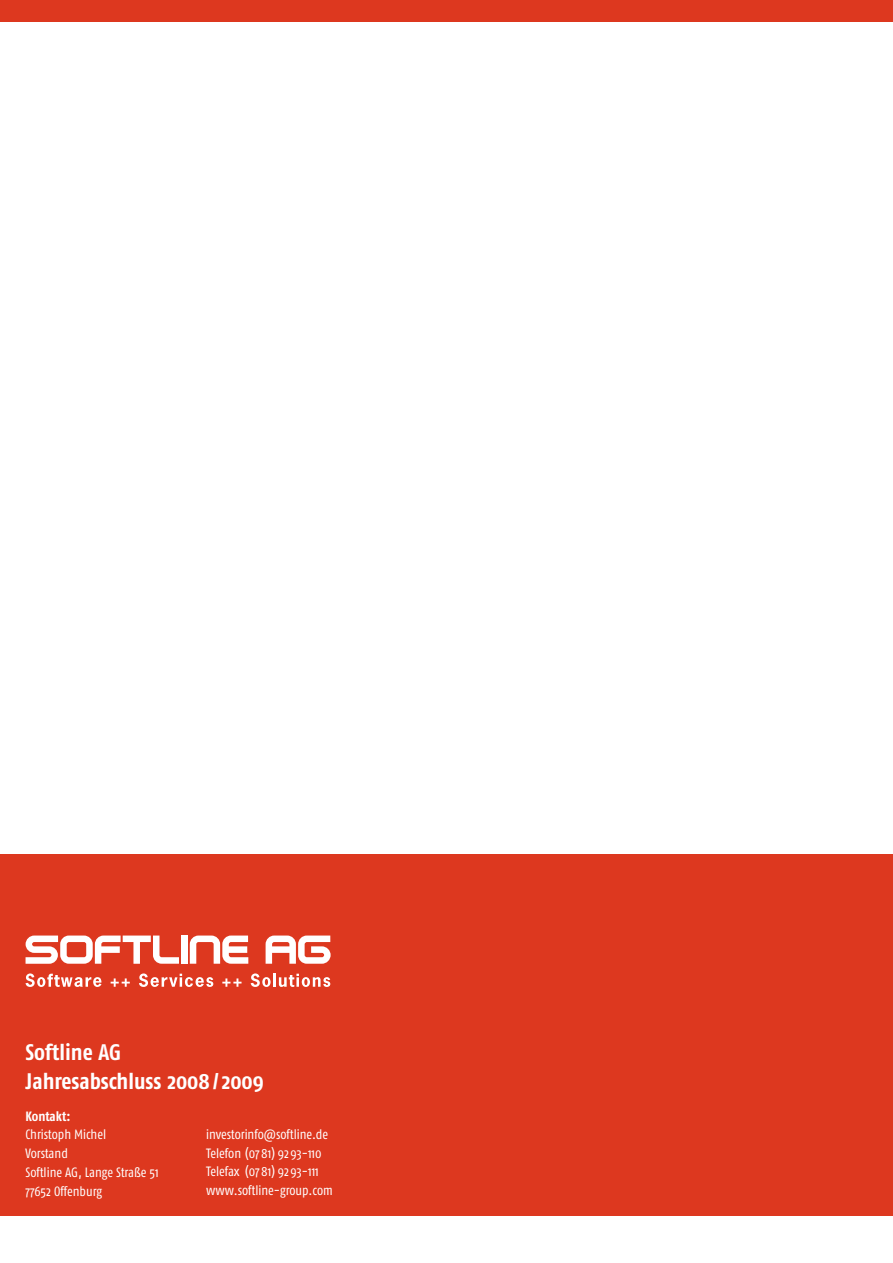
<style>
.page{position:relative;width:893px;height:1263px;background:#fff}
.page>*{position:absolute;margin:0;border:0;box-sizing:border-box;transform-origin:0 0}
.t1{font:700 22.5px/28.5px "Fago Co";color:#fff}
.t2{font:13.5px/18.8px "Fago Co";color:#fff}
.t3{font:700 13.5px "Fago Co";letter-spacing:-.005em;color:#fff}
</style>
<div class="page">
<div style="left:0;top:855px;width:893px;height:361px;background:#dd381f"></div>
<svg style="left:26px;top:973px;width:75px;height:14px"></svg>
<svg style="left:111px;top:978px;width:19px;height:9px"></svg>
<svg style="left:139px;top:973px;width:74px;height:14px"></svg>
<svg style="left:222px;top:978px;width:20px;height:9px"></svg>
<svg style="left:251px;top:973px;width:79px;height:14px"></svg>
<svg style="left:26px;top:935px;width:153px;height:29px"></svg>
<div style="left:181px;top:935px;width:7px;height:29px;background:#fff"></div>
<svg style="left:190px;top:935px;width:58px;height:29px"></svg>
<svg style="left:266px;top:935px;width:65px;height:29px"></svg>
<div style="left:0;top:0;width:893px;height:21px;background:#dd381f"></div>
<h1 class="t1" style="left:26px;top:1038px;width:240px">Softline AG<br>Jahresabschluss 2008/2009</h1>
<p class="t3" style="left:26px;top:1108px;width:46px">Kontakt:</p>
<p class="t2" style="left:26px;top:1125px;width:135px">Christoph Michel<br>Vorstand<br>Softline AG, Lange Straße 51<br>77652 Offenburg</p>
<p class="t2" style="left:206px;top:1124px;width:128px">investorinfo@softline.de<br>Telefon (07 81) 92 93-110<br>Telefax (07 81) 92 93-111 www.softline-group.com</p>
</div>
